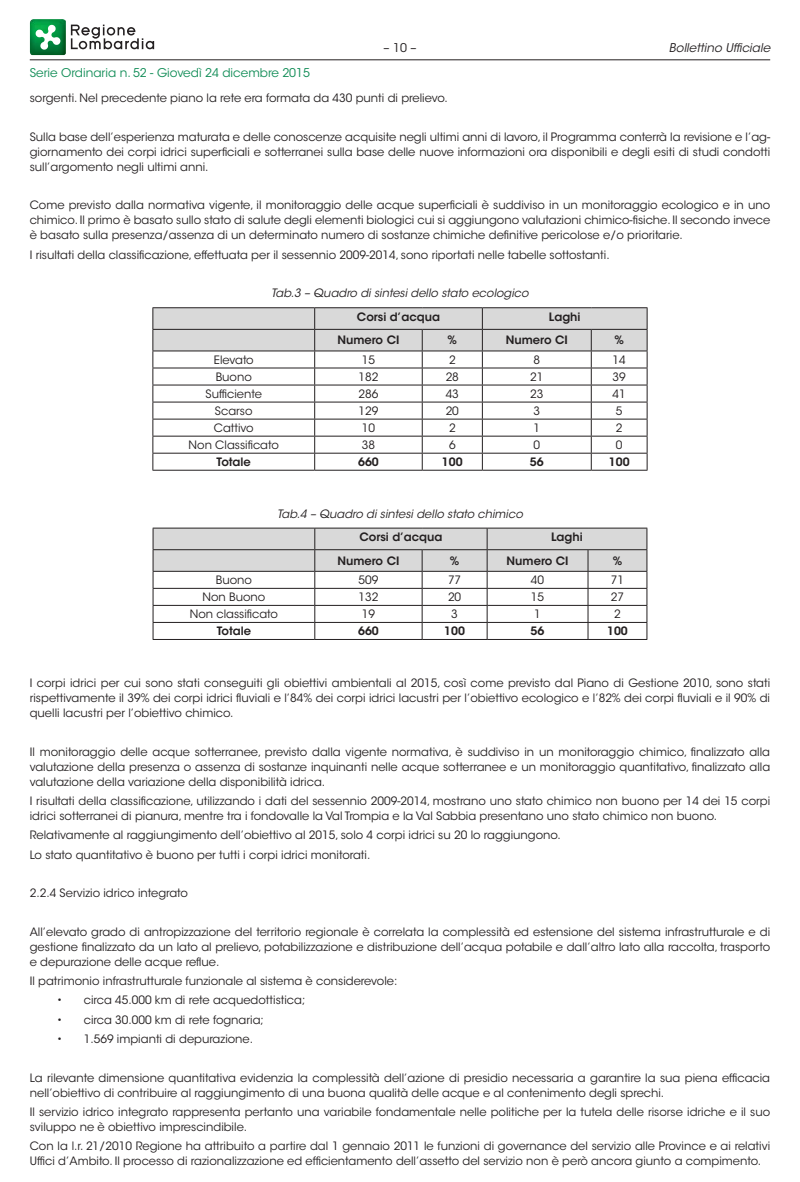
<style>
.page{position:relative;width:800px;height:1182px;background:#fff}
.page>*{position:absolute;margin:0;border:0;box-sizing:border-box;transform-origin:0 0}
.t1{font:12px "ITC Avant Garde Std";color:#108c56}
.t2{font:italic 12px "ITC Avant Garde Std";color:#231f20}
.t3{font:12px "ITC Avant Garde Std";color:#231f20}
.Normale{font:11.55px/15px "ITC Avant Garde Std";color:#231f20;text-align:justify}
.Normale-2{font:600 11.55px "ITC Avant Garde Std";color:#231f20}
.t4{font:italic 11.55px "ITC Avant Garde Std";color:#231f20}
</style>
<div class="page">
<svg style="left:71px;top:25px;width:83px;height:24px"></svg>
<img style="left:30px;top:19px;width:36px;height:36px">
<svg style="left:35px;top:24px;width:26px;height:26px"></svg>
<hr style="left:30px;top:59px;width:740px;height:1px;background:#231f20">
<hr style="left:152px;top:307px;width:162px;height:1px;background:#231f20">
<hr style="left:314px;top:307px;width:108px;height:1px;background:#231f20">
<hr style="left:422px;top:307px;width:60px;height:1px;background:#231f20">
<hr style="left:482px;top:307px;width:109px;height:1px;background:#231f20">
<hr style="left:591px;top:307px;width:56px;height:1px;background:#231f20">
<svg style="left:152px;top:308px;width:495px;height:162px"></svg>
<hr style="left:152px;top:470px;width:162px;height:1px;background:#231f20">
<hr style="left:314px;top:470px;width:108px;height:1px;background:#231f20">
<hr style="left:422px;top:470px;width:60px;height:1px;background:#231f20">
<hr style="left:482px;top:470px;width:109px;height:1px;background:#231f20">
<hr style="left:591px;top:470px;width:56px;height:1px;background:#231f20">
<hr style="left:153px;top:527px;width:162px;height:1px;background:#231f20">
<hr style="left:315px;top:527px;width:107px;height:1px;background:#231f20">
<hr style="left:422px;top:527px;width:65px;height:1px;background:#231f20">
<hr style="left:487px;top:527px;width:101px;height:1px;background:#231f20">
<hr style="left:588px;top:527px;width:59px;height:1px;background:#231f20">
<svg style="left:153px;top:528px;width:494px;height:111px"></svg>
<hr style="left:153px;top:639px;width:162px;height:1px;background:#231f20">
<hr style="left:315px;top:639px;width:107px;height:1px;background:#231f20">
<hr style="left:422px;top:639px;width:65px;height:1px;background:#231f20">
<hr style="left:487px;top:639px;width:101px;height:1px;background:#231f20">
<hr style="left:588px;top:639px;width:59px;height:1px;background:#231f20">
<p class="t1" style="left:30px;top:65px;width:282px">Serie Ordinaria n. 52 - Giovedì 24 dicembre 2015</p>
<p class="t3" style="left:383px;top:40px;width:34px">– 10 –</p>
<p class="t2" style="left:668px;top:40px;width:103px">Bollettino Ufficiale</p>
<p class="Normale" style="left:30px;top:91px;width:419px">sorgenti. Nel precedente piano la rete era formata da 430 punti di prelievo.</p>
<p class="Normale" style="left:30px;top:129px;width:741px">Sulla base dell’esperienza maturata e delle conoscenze acquisite negli ultimi anni di lavoro, il Programma conterrà la revisione e l’ag&shy;giornamento dei corpi idrici superficiali e sotterranei sulla base delle nuove informazioni ora disponibili e degli esiti di studi condotti sull’argomento negli ultimi anni.</p>
<p class="Normale" style="left:30px;top:198px;width:741px">Come previsto dalla normativa vigente, il monitoraggio delle acque superficiali è suddiviso in un monitoraggio ecologico e in uno chimico. Il primo è basato sullo stato di salute degli elementi biologici cui si aggiungono valutazioni chimico-fisiche. Il secondo invece è basato sulla presenza/assenza di un determinato numero di sostanze chimiche definitive pericolose e/o prioritarie.</p>
<p class="Normale" style="left:30px;top:247px;width:581px">I risultati della classificazione, effettuata per il sessennio 2009-2014, sono riportati nelle tabelle sottostanti.</p>
<p class="t4" style="left:271px;top:286px;width:259px">Tab.3 – Quadro di sintesi dello stato ecologico</p>
<p class="Normale-2" style="left:357px;top:309px;width:85px">Corsi d’acqua</p>
<p class="Normale-2" style="left:549px;top:309px;width:33px">Laghi</p>
<p class="Normale-2" style="left:337px;top:333px;width:63px">Numero CI</p>
<p class="Normale-2" style="left:447px;top:333px;width:11px">%</p>
<p class="Normale-2" style="left:505px;top:333px;width:63px">Numero CI</p>
<p class="Normale-2" style="left:614px;top:333px;width:11px">%</p>
<p class="Normale" style="left:214px;top:352px;width:41px">Elevato</p>
<p class="Normale" style="left:362px;top:352px;width:15px">15</p>
<p class="Normale" style="left:449px;top:352px;width:8px">2</p>
<p class="Normale" style="left:533px;top:352px;width:8px">8</p>
<p class="Normale" style="left:612px;top:352px;width:15px">14</p>
<p class="Normale" style="left:216px;top:369px;width:38px">Buono</p>
<p class="Normale" style="left:358px;top:369px;width:21px">182</p>
<p class="Normale" style="left:445px;top:369px;width:15px">28</p>
<p class="Normale" style="left:530px;top:369px;width:15px">21</p>
<p class="Normale" style="left:612px;top:369px;width:15px">39</p>
<p class="Normale" style="left:205px;top:386px;width:58px">Sufficiente</p>
<p class="Normale" style="left:358px;top:386px;width:21px">286</p>
<p class="Normale" style="left:445px;top:386px;width:15px">43</p>
<p class="Normale" style="left:530px;top:386px;width:15px">23</p>
<p class="Normale" style="left:612px;top:386px;width:15px">41</p>
<p class="Normale" style="left:215px;top:403px;width:39px">Scarso</p>
<p class="Normale" style="left:358px;top:403px;width:21px">129</p>
<p class="Normale" style="left:445px;top:403px;width:15px">20</p>
<p class="Normale" style="left:533px;top:403px;width:8px">3</p>
<p class="Normale" style="left:615px;top:403px;width:8px">5</p>
<p class="Normale" style="left:214px;top:420px;width:41px">Cattivo</p>
<p class="Normale" style="left:362px;top:420px;width:15px">10</p>
<p class="Normale" style="left:449px;top:420px;width:8px">2</p>
<p class="Normale" style="left:533px;top:420px;width:8px">1</p>
<p class="Normale" style="left:615px;top:420px;width:8px">2</p>
<p class="Normale" style="left:189px;top:437px;width:92px">Non Classificato</p>
<p class="Normale" style="left:362px;top:437px;width:15px">38</p>
<p class="Normale" style="left:449px;top:437px;width:8px">6</p>
<p class="Normale" style="left:533px;top:437px;width:8px">0</p>
<p class="Normale" style="left:615px;top:437px;width:8px">0</p>
<p class="Normale-2" style="left:216px;top:454px;width:36px">Totale</p>
<p class="Normale-2" style="left:358px;top:454px;width:22px">660</p>
<p class="Normale-2" style="left:442px;top:454px;width:22px">100</p>
<p class="Normale-2" style="left:529px;top:454px;width:15px">56</p>
<p class="Normale-2" style="left:608px;top:454px;width:22px">100</p>
<p class="t4" style="left:277px;top:506px;width:247px">Tab.4 – Quadro di sintesi dello stato chimico</p>
<p class="Normale-2" style="left:359px;top:529px;width:85px">Corsi d’acqua</p>
<p class="Normale-2" style="left:551px;top:529px;width:33px">Laghi</p>
<p class="Normale-2" style="left:337px;top:553px;width:63px">Numero CI</p>
<p class="Normale-2" style="left:450px;top:553px;width:11px">%</p>
<p class="Normale-2" style="left:506px;top:553px;width:63px">Numero CI</p>
<p class="Normale-2" style="left:612px;top:553px;width:11px">%</p>
<p class="Normale" style="left:216px;top:572px;width:38px">Buono</p>
<p class="Normale" style="left:358px;top:572px;width:21px">509</p>
<p class="Normale" style="left:448px;top:572px;width:15px">77</p>
<p class="Normale" style="left:531px;top:572px;width:15px">40</p>
<p class="Normale" style="left:610px;top:572px;width:15px">71</p>
<p class="Normale" style="left:202px;top:589px;width:64px">Non Buono</p>
<p class="Normale" style="left:358px;top:589px;width:21px">132</p>
<p class="Normale" style="left:448px;top:589px;width:15px">20</p>
<p class="Normale" style="left:531px;top:589px;width:15px">15</p>
<p class="Normale" style="left:610px;top:589px;width:15px">27</p>
<p class="Normale" style="left:190px;top:606px;width:90px">Non classificato</p>
<p class="Normale" style="left:362px;top:606px;width:15px">19</p>
<p class="Normale" style="left:451px;top:606px;width:8px">3</p>
<p class="Normale" style="left:534px;top:606px;width:8px">1</p>
<p class="Normale" style="left:614px;top:606px;width:8px">2</p>
<p class="Normale-2" style="left:217px;top:623px;width:36px">Totale</p>
<p class="Normale-2" style="left:358px;top:623px;width:22px">660</p>
<p class="Normale-2" style="left:444px;top:623px;width:22px">100</p>
<p class="Normale-2" style="left:530px;top:623px;width:15px">56</p>
<p class="Normale-2" style="left:607px;top:623px;width:22px">100</p>
<p class="Normale" style="left:30px;top:675px;width:741px">I corpi idrici per cui sono stati conseguiti gli obiettivi ambientali al 2015, così come previsto dal Piano di Gestione 2010, sono stati rispettivamente il 39% dei corpi idrici fluviali e l’84% dei corpi idrici lacustri per l’obiettivo ecologico e l’82% dei corpi fluviali e il 90% di quelli lacustri per l’obiettivo chimico.</p>
<p class="Normale" style="left:30px;top:744px;width:741px">Il monitoraggio delle acque sotterranee, previsto dalla vigente normativa, è suddiviso in un monitoraggio chimico, finalizzato alla valutazione della presenza o assenza di sostanze inquinanti nelle acque sotterranee e un monitoraggio quantitativo, finalizzato alla valutazione della variazione della disponibilità idrica.</p>
<p class="Normale" style="left:30px;top:793px;width:741px">I risultati della classificazione, utilizzando i dati del sessennio 2009-2014, mostrano uno stato chimico non buono per 14 dei 15 corpi idrici sotterranei di pianura, mentre tra i fondovalle la Val Trompia e la Val Sabbia presentano uno stato chimico non buono.</p>
<p class="Normale" style="left:30px;top:827px;width:532px">Relativamente al raggiungimento dell’obiettivo al 2015, solo 4 corpi idrici su 20 lo raggiungono.</p>
<p class="Normale" style="left:30px;top:847px;width:342px">Lo stato quantitativo è buono per tutti i corpi idrici monitorati.</p>
<p class="Normale" style="left:30px;top:885px;width:160px">2.2.4 Servizio idrico integrato</p>
<p class="Normale" style="left:30px;top:924px;width:741px">All’elevato grado di antropizzazione del territorio regionale è correlata la complessità ed estensione del sistema infrastrutturale e di gestione finalizzato da un lato al prelievo, potabilizzazione e distribuzione dell’acqua potabile e dall’altro lato alla raccolta, trasporto e depurazione delle acque reflue.</p>
<p class="Normale" style="left:30px;top:973px;width:369px">Il patrimonio infrastrutturale funzionale al sistema è considerevole:</p>
<p class="Normale" style="left:57px;top:992px;width:250px">• circa 45.000 km di rete acquedottistica;</p>
<p class="Normale" style="left:57px;top:1012px;width:208px">• circa 30.000 km di rete fognaria;</p>
<p class="Normale" style="left:57px;top:1031px;width:198px">• 1.569 impianti di depurazione.</p>
<p class="Normale" style="left:30px;top:1069px;width:741px">La rilevante dimensione quantitativa evidenzia la complessità dell’azione di presidio necessaria a garantire la sua piena efficacia nell’obiettivo di contribuire al raggiungimento di una buona qualità delle acque e al contenimento degli sprechi.</p>
<p class="Normale" style="left:30px;top:1104px;width:741px">Il servizio idrico integrato rappresenta pertanto una variabile fondamentale nelle politiche per la tutela delle risorse idriche e il suo sviluppo ne è obiettivo imprescindibile.</p>
<p class="Normale" style="left:30px;top:1138px;width:741px">Con la l.r. 21/2010 Regione ha attribuito a partire dal 1 gennaio 2011 le funzioni di governance del servizio alle Province e ai relativi<br>Uffici d’Ambito. Il processo di razionalizzazione ed efficientamento dell’assetto del servizio non è però ancora giunto a compimento.</p>
</div>
